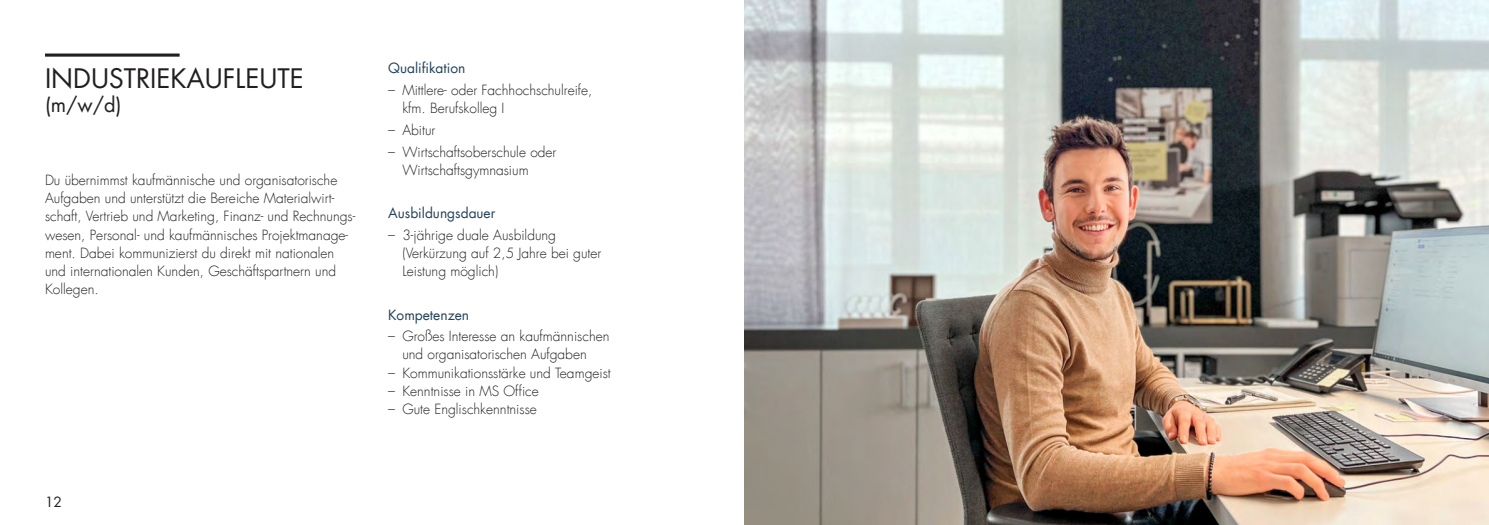
<style>
.page{position:relative;width:1489px;height:525px;background:#fff}
.page>*{position:absolute;margin:0;border:0;box-sizing:border-box;transform-origin:0 0}
.t1{font:26.25px "Futura LT";color:#231f20}
.t2{font:20px "Futura LT";color:#231f20}
.t3{font:300 13.75px/18.1px "Futura LT";color:#231f20}
.t4{font:13.75px "Futura LT";color:#23425a}
.t5{font:13.75px "Futura LT";color:#231f20}
</style>
<div class="page">
<img style="left:744px;top:0;width:744px;height:524px">
<svg style="left:45px;top:53px;width:135px;height:4px"></svg>
<h1 class="t1" style="left:45px;top:63px;width:260px">INDUSTRIEKAUFLEUTE</h1>
<h2 class="t2" style="left:45px;top:93px;width:78px">(m/w/d)</h2>
<p class="t3" style="left:45px;top:171px;width:312px">Du übernimmst kaufmännische und organisatorische Aufgaben und unterstützt die Bereiche Materialwirt&shy;schaft, Vertrieb und Marketing, Finanz- und Rechnungs&shy;wesen, Personal- und kaufmännisches Projektmanage&shy;ment. Dabei kommunizierst du direkt mit nationalen und internationalen Kunden, Geschäftspartnern und Kollegen.</p>
<p class="t5" style="left:45px;top:493px;width:18px">12</p>
<p class="t4" style="left:388px;top:60px;width:79px">Qualifikation</p>
<p class="t3" style="left:402px;top:81px;width:192px;text-indent:-14px">– Mittlere- oder Fachhochschulreife, kfm. Berufskolleg I</p>
<p class="t3" style="left:388px;top:121px;width:49px">– Abitur</p>
<p class="t3" style="left:402px;top:143px;width:155px;text-indent:-14px">– Wirtschaftsoberschule oder<br>Wirtschaftsgymnasium</p>
<p class="t4" style="left:388px;top:205px;width:109px">Ausbildungsdauer</p>
<p class="t3" style="left:402px;top:226px;width:200px;text-indent:-14px">– 3-jährige duale Ausbildung (Verkürzung auf 2,5 Jahre bei guter<br>Leistung möglich)</p>
<p class="t4" style="left:388px;top:306px;width:82px">Kompetenzen</p>
<p class="t3" style="left:402px;top:327px;width:209px;text-indent:-14px">– Großes Interesse an kaufmännischen und organisatorischen Aufgaben</p>
<p class="t3" style="left:388px;top:364px;width:224px">– Kommunikationsstärke und Teamgeist</p>
<p class="t3" style="left:388px;top:382px;width:152px">– Kenntnisse in MS Office</p>
<p class="t3" style="left:388px;top:400px;width:150px">– Gute Englischkenntnisse</p>
</div>
